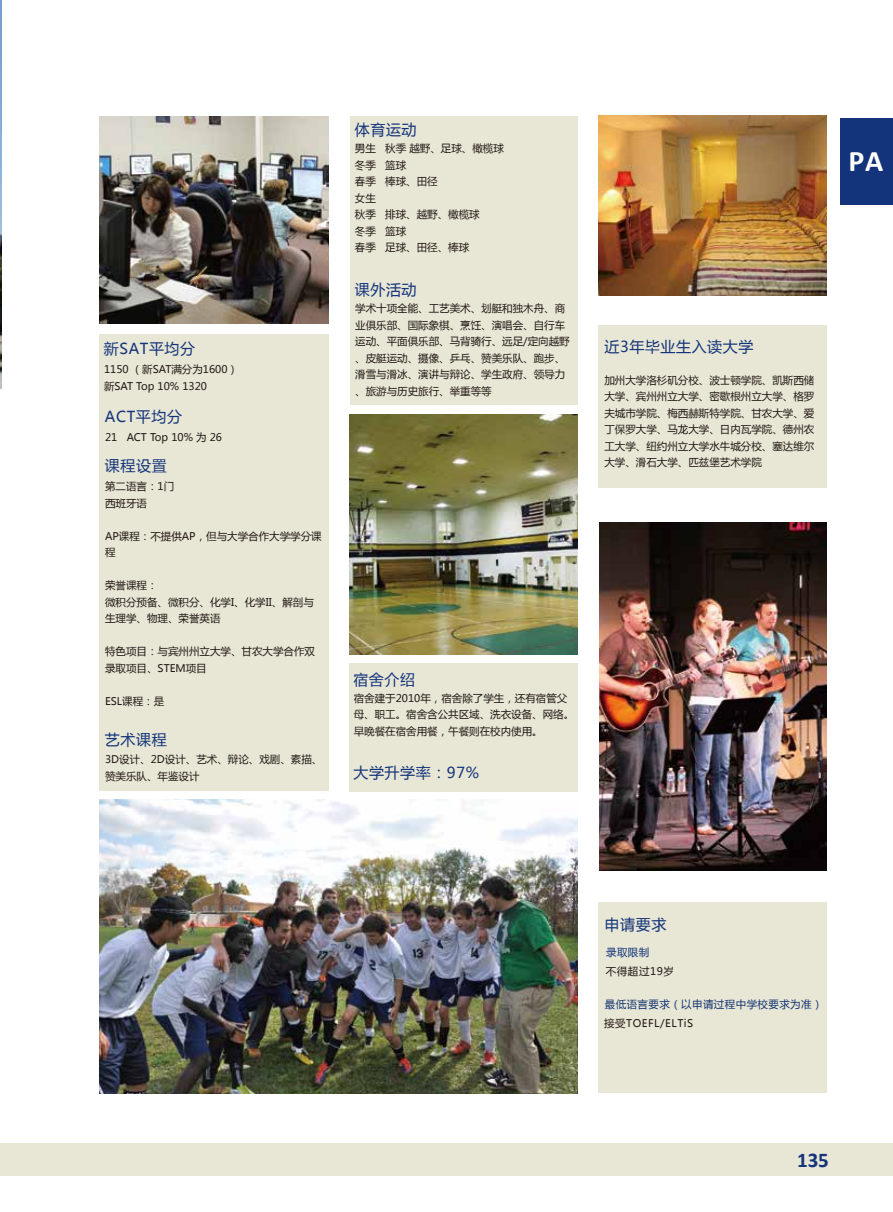
<style>
.page{position:relative;width:893px;height:1212px;background:#fff}
.page>*{position:absolute;margin:0;border:0;box-sizing:border-box;transform-origin:0 0}
.t1{font:700 30px "Calibri";color:#fff}
.t2{font:700 21px "Calibri";color:#13337b}
.t3{font:15px "Microsoft Ya Hei";letter-spacing:.04em;color:#13337b}
.t4{font:10.5px/16.5px "Microsoft Ya Hei";color:#221815}
.t5{font:10.5px "Microsoft Ya Hei";letter-spacing:.04em;color:#143472}
.t6{font:10.5px "Microsoft Ya Hei";letter-spacing:.05em;color:#221714}
.t7{font:10.5px "Microsoft Ya Hei";letter-spacing:.05em;color:#221815}
.t8{font:10.5px "Microsoft Ya Hei";color:#13337b}
</style>
<div class="page">
<div style="left:599px;top:902px;width:228px;height:191px;background:#e8e7d5"></div>
<div style="left:599px;top:325px;width:228px;height:162px;background:#e8e7d5"></div>
<div style="left:349px;top:663px;width:228px;height:128px;background:#e8e7d5"></div>
<div style="left:350px;top:116px;width:227px;height:289px;background:#e8e7d5"></div>
<div style="left:100px;top:334px;width:229px;height:457px;background:#e8e7d5"></div>
<img style="left:0;top:0;width:1px;height:389px">
<div style="left:0;top:1143px;width:893px;height:33px;background:#e8e7d5"></div>
<div style="left:840px;top:118px;width:53px;height:87px;background:#13337b"></div>
<img style="left:100px;top:116px;width:228px;height:207px">
<img style="left:100px;top:799px;width:477px;height:294px">
<img style="left:599px;top:116px;width:228px;height:179px">
<img style="left:599px;top:522px;width:228px;height:349px">
<img style="left:350px;top:415px;width:227px;height:239px">
<h3 class="t3" style="left:355px;top:119px;width:63px">体育运动</h3>
<p class="t4" style="left:355px;top:140px;width:150px">男生 秋季 越野、足球、橄榄球冬季 篮球<br>春季 棒球、田径<br>女生<br>秋季 排球、越野、橄榄球<br>冬季 篮球<br>春季 足球、田径、棒球</p>
<h3 class="t3" style="left:104px;top:339px;width:93px">新SAT平均分</h3>
<p class="t4" style="left:104px;top:361px;width:135px">1150 （新SAT满分为1600）新SAT Top 10% 1320</p>
<h3 class="t3" style="left:105px;top:406px;width:79px">ACT平均分</h3>
<p class="t4" style="left:105px;top:428px;width:119px">21 ACT Top 10% 为 26</p>
<h3 class="t3" style="left:355px;top:280px;width:63px">课外活动</h3>
<p class="t4" style="left:355px;top:300px;width:216px">学术十项全能、工艺美术、划艇和独木舟、商业俱乐部、国际象棋、烹饪、演唱会、自行车运动、平面俱乐部、马背骑行、远足/定向越野、皮艇运动、摄像、乒乓、赞美乐队、跑步、滑雪与滑冰、演讲与辩论、学生政府、领导力、旅游与历史旅行、举重等等</p>
<h3 class="t3" style="left:105px;top:456px;width:63px">课程设置</h3>
<p class="t4" style="left:105px;top:478px;width:71px">第二语言：1门西班牙语</p>
<p class="t4" style="left:105px;top:527px;width:218px">AP课程：不提供AP，但与大学合作大学学分课程</p>
<p class="t4" style="left:105px;top:577px;width:210px">荣誉课程：<br>微积分预备、微积分、化学I、化学II、解剖与生理学、物理、荣誉英语</p>
<p class="t4" style="left:105px;top:643px;width:211px">特色项目：与宾州州立大学、甘农大学合作双录取项目、STEM项目</p>
<p class="t4" style="left:105px;top:692px;width:61px">ESL课程：是</p>
<h3 class="t3" style="left:105px;top:730px;width:63px">艺术课程</h3>
<p class="t4" style="left:105px;top:751px;width:219px">3D设计、2D设计、艺术、辩论、戏剧、素描、赞美乐队、年鉴设计</p>
<h3 class="t3" style="left:353px;top:762px;width:127px">大学升学率：97%</h3>
<h3 class="t3" style="left:353px;top:669px;width:63px">宿舍介绍</h3>
<p class="t4" style="left:354px;top:689px;width:222px">宿舍建于2010年，宿舍除了学生，还有宿管父母、职工。宿舍含公共区域、洗衣设备、网络。早晚餐在宿舍用餐，午餐则在校内使用。</p>
<h3 class="t3" style="left:604px;top:336px;width:151px">近3年毕业生入读大学</h3>
<p class="t4" style="left:604px;top:371px;width:211px;text-align:justify">加州大学洛杉矶分校、波士顿学院、凯斯西储大学、宾州州立大学、密歇根州立大学、格罗夫城市学院、梅西赫斯特学院、甘农大学、爱丁保罗大学、马龙大学、日内瓦学院、德州农工大学、纽约州立大学水牛城分校、塞达维尔大学、滑石大学、匹兹堡艺术学院</p>
<h1 class="t1" style="left:848px;top:140px;width:36px">PA</h1>
<h3 class="t3" style="left:605px;top:914px;width:63px">申请要求</h3>
<p class="t8" style="left:606px;top:945px;width:45px">录取限制</p>
<p class="t7" style="left:606px;top:964px;width:69px">不得超过19岁</p>
<p class="t5" style="left:605px;top:997px;width:219px">最低语言要求（以申请过程中学校要求为准）</p>
<p class="t6" style="left:604px;top:1016px;width:91px">接受TOEFL/ELTiS</p>
<h2 class="t2" style="left:797px;top:1145px;width:33px">135</h2>
</div>
